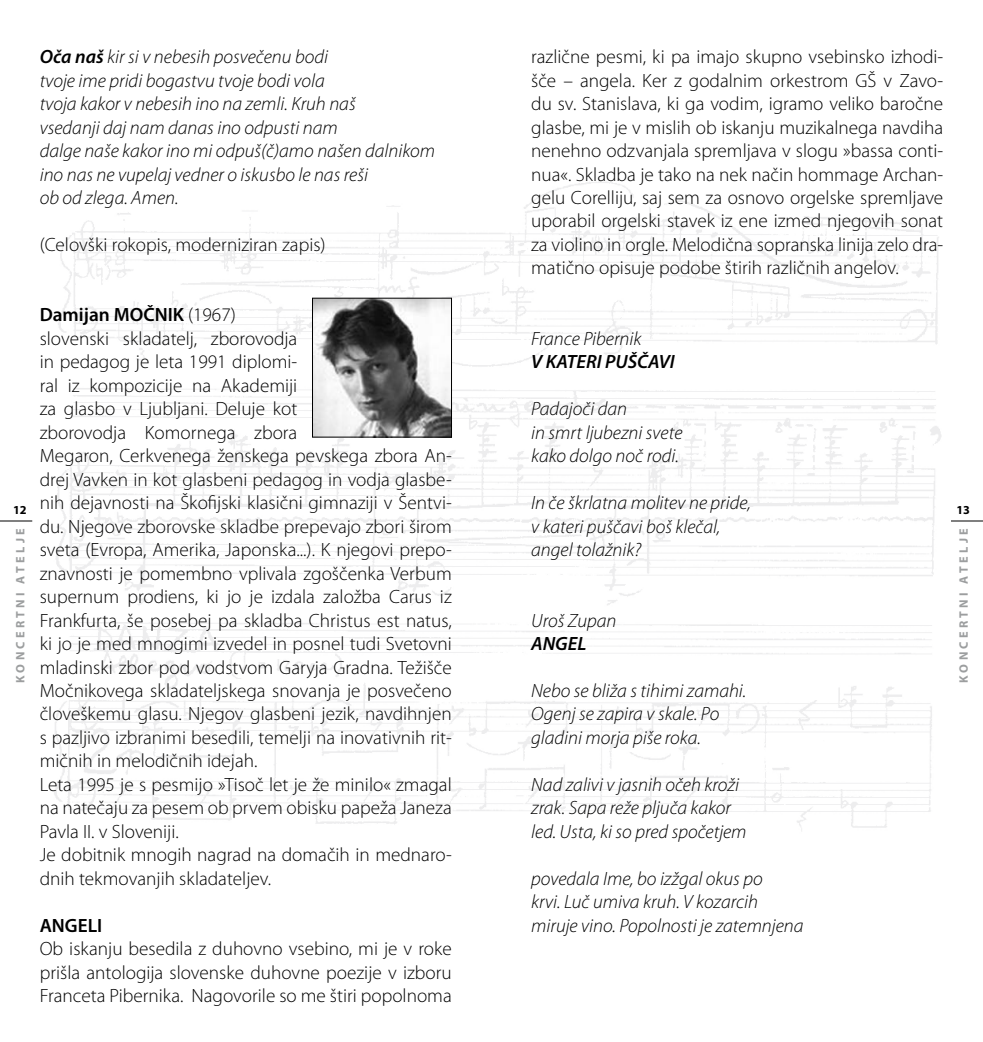
<style>
.page{position:relative;width:983px;height:1042px;background:#fff}
.page>*{position:absolute;margin:0;border:0;box-sizing:border-box;transform-origin:0 0}
.body-prvi{font:300 19.25px/23.4px "Myriad Pro";color:#000;text-align:justify}
.body-prvi-2{font:italic 300 19.25px "Myriad Pro";color:#000}
.body-prvi-3{font:600 19.25px "Myriad Pro";color:#000}
.body-prvi-4{font:italic 600 19.25px "Myriad Pro";color:#000}
.t1{font:700 12.25px "Myriad Pro";letter-spacing:.27em;color:#9c9e9f}
.t2{font:700 12.25px "Myriad Pro";color:#000}
.s1{font-weight:600}
.s2{font-weight:300}
</style>
<div class="page">
<hr style="left:0;top:521px;width:32px;height:1px;background:#000">
<hr style="left:950px;top:521px;width:32px;height:1px;background:#000">
<img style="left:54px;top:182px;width:887px;height:649px">
<img style="left:314px;top:300px;width:135px;height:135px">
<div style="left:312px;top:298px;width:139px;height:139px;border:1px solid #000"></div>
<p class="body-prvi-2" style="left:40px;top:47px;width:290px"><span class="s1">Oča naš</span> kir si v nebesih posvečenu bodi</p>
<p class="body-prvi-2" style="left:40px;top:70px;width:286px">tvoje ime pridi bogastvu tvoje bodi vola</p>
<p class="body-prvi-2" style="left:40px;top:93px;width:317px">tvoja kakor v nebesih ino na zemli. Kruh naš</p>
<p class="body-prvi-2" style="left:40px;top:117px;width:299px">vsedanji daj nam danas ino odpusti nam</p>
<p class="body-prvi-2" style="left:40px;top:140px;width:397px">dalge naše kakor ino mi odpuš(č)amo našen dalnikom</p>
<p class="body-prvi-2" style="left:40px;top:164px;width:329px">ino nas ne vupelaj vedner o iskusbo le nas reši</p>
<p class="body-prvi-2" style="left:40px;top:187px;width:140px">ob od zlega. Amen.</p>
<p class="body-prvi" style="left:40px;top:233px;width:287px">(Celovški rokopis, moderniziran zapis)</p>
<p class="body-prvi" style="left:531px;top:45px;width:413px">različne pesmi, ki pa imajo skupno vsebinsko izhodi&shy;šče – angela. Ker z godalnim orkestrom GŠ v Zavo&shy;du sv. Stanislava, ki ga vodim, igramo veliko baročne glasbe, mi je v mislih ob iskanju muzikalnega navdiha nenehno odzvanjala spremljava v slogu »bassa conti&shy;nua«. Skladba je tako na nek način hommage Archan&shy;gelu Corelliju, saj sem za osnovo orgelske spremljave uporabil orgelski stavek iz ene izmed njegovih sonat za violino in orgle. Melodična sopranska linija zelo dra&shy;matično opisuje podobe štirih različnih angelov.</p>
<p class="body-prvi-3" style="left:40px;top:304px;width:198px">Damijan MOČNIK <span class="s2">(1967)</span></p>
<p class="body-prvi" style="left:40px;top:327px;width:413px;text-align:left">slovenski skladatelj, zborovodja<br>in pedagog je leta 1991 diplomi-<br>ral iz kompozicije na Akademiji<br>za glasbo v Ljubljani. Deluje kot<br>zborovodja Komornega zbora<br>Megaron, Cerkvenega ženskega pevskega zbora An&shy;drej Vavken in kot glasbeni pedagog in vodja glasbe&shy;nih dejavnosti na Škofijski klasični gimnaziji v Šentvi&shy;du. Njegove zborovske skladbe prepevajo zbori širom sveta (Evropa, Amerika, Japonska...). K njegovi prepo&shy;znavnosti je pomembno vplivala zgoščenka Verbum supernum prodiens, ki jo je izdala založba Carus iz Frankfurta, še posebej pa skladba Christus est natus, ki jo je med mnogimi izvedel in posnel tudi Svetovni mladinski zbor pod vodstvom Garyja Gradna. Težišče Močnikovega skladateljskega snovanja je posvečeno človeškemu glasu. Njegov glasbeni jezik, navdihnjen s pazljivo izbranimi besedili, temelji na inovativnih rit&shy;mičnih in melodičnih idejah.</p>
<p class="body-prvi" style="left:40px;top:773px;width:413px">Leta 1995 je s pesmijo »Tisoč let je že minilo« zmagal na natečaju za pesem ob prvem obisku papeža Janeza Pavla II. v Sloveniji.</p>
<p class="body-prvi" style="left:40px;top:843px;width:413px">Je dobitnik mnogih nagrad na domačih in mednaro&shy;dnih tekmovanjih skladateljev.</p>
<p class="body-prvi-3" style="left:40px;top:914px;width:64px">ANGELI</p>
<p class="body-prvi" style="left:40px;top:937px;width:413px">Ob iskanju besedila z duhovno vsebino, mi je v roke prišla antologija slovenske duhovne poezije v izboru Franceta Pibernika. Nagovorile so me štiri popolnoma</p>
<p class="body-prvi-2" style="left:531px;top:328px;width:112px">France Pibernik</p>
<p class="body-prvi-4" style="left:531px;top:351px;width:145px">V KATERI PUŠČAVI</p>
<p class="body-prvi-2" style="left:531px;top:399px;width:97px">Padajoči dan</p>
<p class="body-prvi-2" style="left:531px;top:422px;width:153px">in smrt ljubezni svete</p>
<p class="body-prvi-2" style="left:531px;top:446px;width:149px">kako dolgo noč rodi.</p>
<p class="body-prvi-2" style="left:531px;top:492px;width:221px">In če škrlatna molitev ne pride,</p>
<p class="body-prvi-2" style="left:531px;top:516px;width:190px">v kateri puščavi boš klečal,</p>
<p class="body-prvi-2" style="left:531px;top:539px;width:111px">angel tolažnik?</p>
<p class="t2" style="left:13px;top:502px;width:15px">12</p>
<p class="t2" style="left:956px;top:502px;width:15px">13</p>
<p class="t1" style="left:13px;top:683px;width:156px;rotate:-90deg">KONCERTNI ATELJE</p>
<p class="t1" style="left:956px;top:683px;width:156px;rotate:-90deg">KONCERTNI ATELJE</p>
<p class="body-prvi-2" style="left:531px;top:610px;width:87px">Uroš Zupan</p>
<p class="body-prvi-4" style="left:531px;top:633px;width:57px">ANGEL</p>
<p class="body-prvi-2" style="left:531px;top:680px;width:217px">Nebo se bliža s tihimi zamahi.</p>
<p class="body-prvi-2" style="left:531px;top:704px;width:189px">Ogenj se zapira v skale. Po</p>
<p class="body-prvi-2" style="left:531px;top:727px;width:171px">gladini morja piše roka.</p>
<p class="body-prvi-2" style="left:531px;top:774px;width:209px">Nad zalivi v jasnih očeh kroži</p>
<p class="body-prvi-2" style="left:531px;top:798px;width:201px">zrak. Sapa reže pljuča kakor</p>
<p class="body-prvi-2" style="left:531px;top:821px;width:217px">led. Usta, ki so pred spočetjem</p>
<p class="body-prvi-2" style="left:531px;top:868px;width:233px">povedala Ime, bo izžgal okus po</p>
<p class="body-prvi-2" style="left:531px;top:891px;width:228px">krvi. Luč umiva kruh. V kozarcih</p>
<p class="body-prvi-2" style="left:531px;top:915px;width:274px">miruje vino. Popolnosti je zatemnjena</p>
</div>
